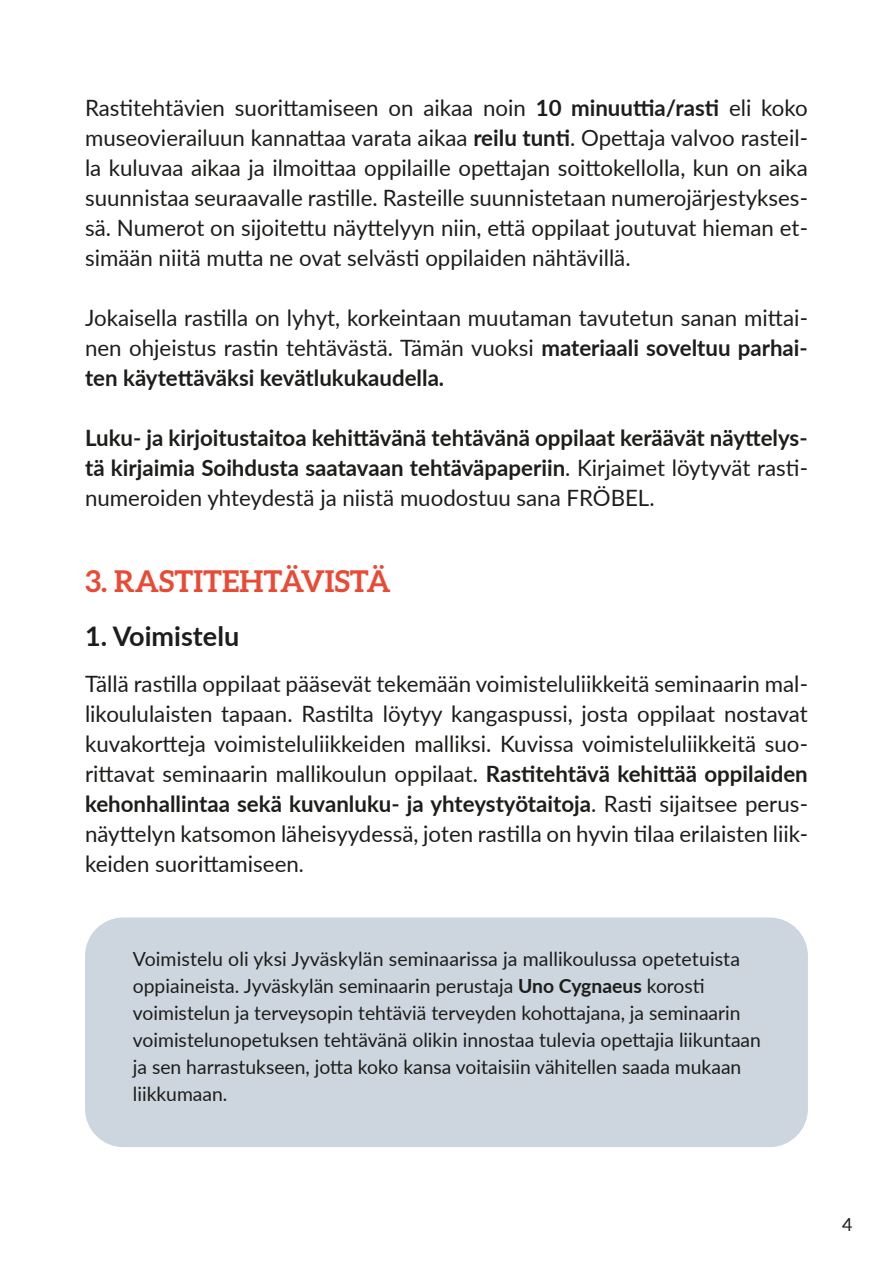
<style>
.page{position:relative;width:893px;height:1263px;background:#fff}
.page>*{position:absolute;margin:0;border:0;box-sizing:border-box;transform-origin:0 0}
.t1{font:700 30px "Aleo";color:#e94a34}
.t2{font:700 27px "Lato";color:#1d1d1b}
.t3{font:22.5px/30px "Lato";color:#1d1d1b;text-align:justify}
.t4{font:700 22.5px/30px "Lato";color:#1d1d1b;text-align:justify}
.t5{font:19.5px/27px "Lato";color:#1d1d1b}
.t6{font:18px "Lato";color:#1d1d1b}
.s1{font-weight:700}
.s2{font-weight:400}
.s3{font-size:21.45px}
</style>
<div class="page">
<div style="left:85px;top:917px;width:723px;height:230px;background:#cdd5de;border-radius:38px"></div>
<p class="t3" style="left:85px;top:92px;width:724px">Rastitehtävien suorittamiseen on aikaa noin <span class="s1">10 minuuttia/rasti</span> eli koko museovierailuun kannattaa varata aikaa <span class="s1">reilu tunti</span>. Opettaja valvoo rasteil&shy;la kuluvaa aikaa ja ilmoittaa oppilaille opettajan soittokellolla, kun on aika suunnistaa seuraavalle rastille. Rasteille suunnistetaan numerojärjestykses&shy;sä. Numerot on sijoitettu näyttelyyn niin, että oppilaat joutuvat hieman et&shy;simään niitä mutta ne ovat selvästi oppilaiden nähtävillä.</p>
<p class="t3" style="left:85px;top:302px;width:724px">Jokaisella rastilla on lyhyt, korkeintaan muutaman tavutetun sanan mittai&shy;nen ohjeistus rastin tehtävästä. Tämän vuoksi <span class="s1">materiaali soveltuu parhai&shy;ten käytettäväksi kevätlukukaudella.</span></p>
<p class="t4" style="left:85px;top:422px;width:724px">Luku- ja kirjoitustaitoa kehittävänä tehtävänä oppilaat keräävät näyttelys&shy;tä kirjaimia Soihdusta saatavaan tehtäväpaperiin<span class="s2">. Kirjaimet löytyvät rasti&shy;numeroiden yhteydestä ja niistä muodostuu sana FRÖBEL.</span></p>
<h1 class="t1" style="left:85px;top:564px;width:307px">3. RASTITEHTÄVISTÄ</h1>
<p class="t2" style="left:85px;top:617px;width:156px">1. Voimistelu</p>
<p class="t3" style="left:85px;top:668px;width:724px">Tällä rastilla oppilaat pääsevät tekemään voimisteluliikkeitä seminaarin mal&shy;likoululaisten tapaan. Rastilta löytyy kangaspussi, josta oppilaat nostavat kuvakortteja voimisteluliikkeiden malliksi. Kuvissa voimisteluliikkeitä suo&shy;rittavat seminaarin mallikoulun oppilaat. <span class="s1">Rastitehtävä kehittää oppilaiden kehonhallintaa sekä kuvanluku- ja yhteystyötaitoja</span>. Rasti sijaitsee perus&shy;näyttelyn katsomon läheisyydessä, joten rastilla on hyvin tilaa erilaisten liik&shy;keiden suorittamiseen<span class="s3">.</span></p>
<p class="t5" style="left:133px;top:945px;width:630px">Voimistelu oli yksi Jyväskylän seminaarissa ja mallikoulussa opetetuista oppiaineista. Jyväskylän seminaarin perustaja <span class="s1">Uno Cygnaeus</span> korosti voimistelun ja terveysopin tehtäviä terveyden kohottajana, ja seminaarin voimistelunopetuksen tehtävänä olikin innostaa tulevia opettajia liikuntaan ja sen harrastukseen, jotta koko kansa voitaisiin vähitellen saada mukaan liikkumaan.</p>
<p class="t6" style="left:842px;top:1211px;width:12px">4</p>
</div>
